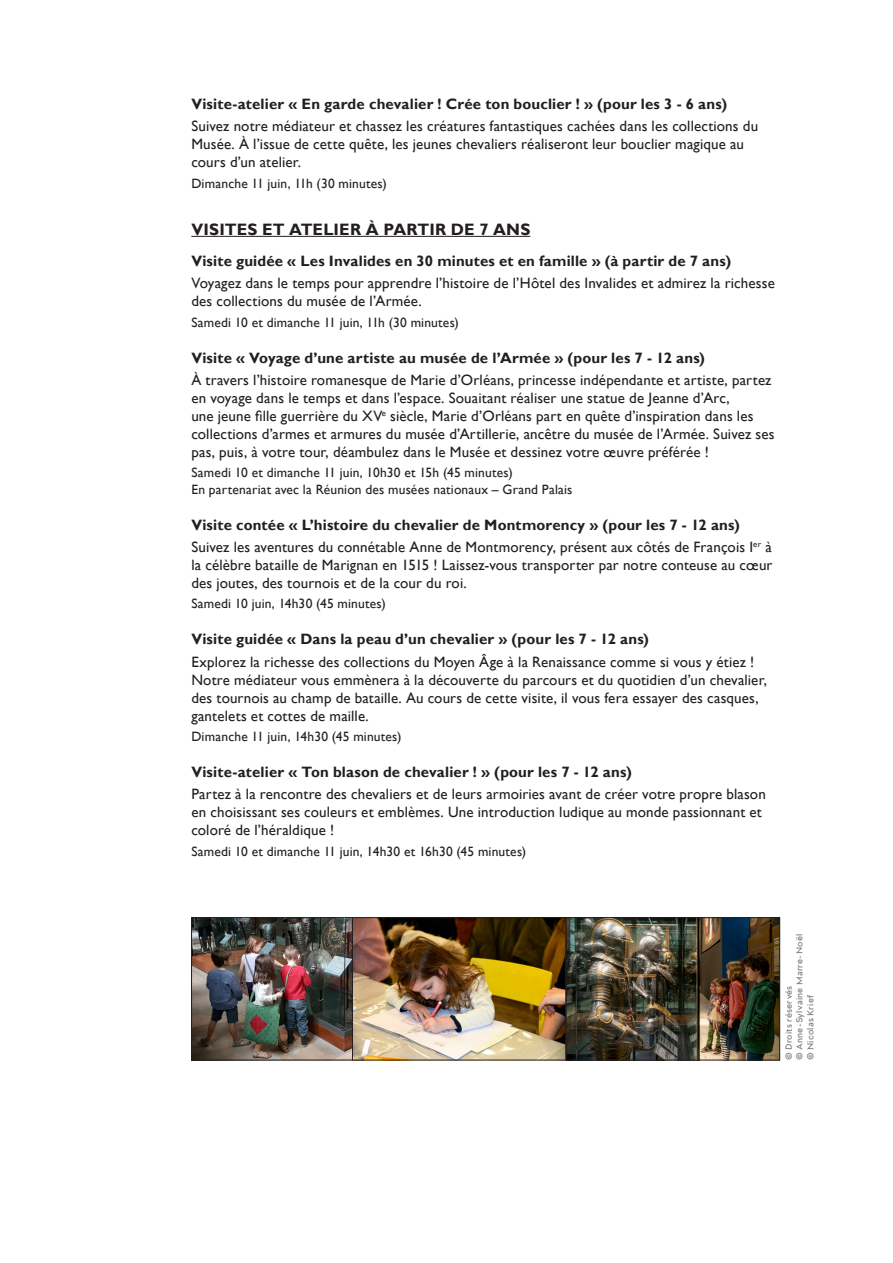
<style>
.page{position:relative;width:893px;height:1263px;background:#fff}
.page>*{position:absolute;margin:0;border:0;box-sizing:border-box;transform-origin:0 0}
.titres_soulignés{font:700 16.5px "Gill Sans";letter-spacing:.01em;color:#231f20}
.Texte_courant{font:15px/18px "Gill Sans";letter-spacing:.01em;color:#231f20}
.Sous-titre_activités{font:700 15px "Gill Sans";letter-spacing:.01em;color:#231f20}
.Informations_pratiqu{font:13.5px/16.2px "Gill Sans";letter-spacing:.015em;color:#231f20}
.t1{font:9px/10.8px "Kelvin Md AI Sansclair";letter-spacing:.025em;color:#76787b}
</style>
<div class="page">
<hr style="left:191px;top:236px;width:339px;height:1px;background:#231f20">
<img style="left:193px;top:919px;width:585px;height:139px">
<div style="left:191px;top:917px;width:162px;height:143px;border:1px solid #231f20"></div>
<div style="left:352px;top:917px;width:214px;height:143px;border:1px solid #231f20"></div>
<div style="left:566px;top:917px;width:214px;height:143px;border:1px solid #231f20"></div>
<p class="Sous-titre_activités" style="left:191px;top:95px;width:537px">Visite-atelier « En garde chevalier ! Crée ton bouclier ! » (pour les 3 - 6 ans)</p>
<p class="Texte_courant" style="left:191px;top:118px;width:568px">Suivez notre médiateur et chassez les créatures fantastiques cachées dans les collections du<br>Musée. À l’issue de cette quête, les jeunes chevaliers réaliseront leur bouclier magique au cours d’un atelier.</p>
<p class="Informations_pratiqu" style="left:191px;top:175px;width:197px">Dimanche 11 juin, 11h (30 minutes)</p>
<p class="titres_soulignés" style="left:191px;top:220px;width:340px">VISITES ET ATELIER À PARTIR DE 7 ANS</p>
<p class="Sous-titre_activités" style="left:191px;top:252px;width:541px">Visite guidée « Les Invalides en 30 minutes et en famille » (à partir de 7 ans)</p>
<p class="Texte_courant" style="left:191px;top:274px;width:585px">Voyagez dans le temps pour apprendre l’histoire de l’Hôtel des Invalides et admirez la richesse des collections du musée de l’Armée.</p>
<p class="Informations_pratiqu" style="left:191px;top:314px;width:269px">Samedi 10 et dimanche 11 juin, 11h (30 minutes)</p>
<p class="Sous-titre_activités" style="left:191px;top:348px;width:515px">Visite « Voyage d’une artiste au musée de l’Armée » (pour les 7 - 12 ans)</p>
<p class="Texte_courant" style="left:191px;top:371px;width:585px">À travers l’histoire romanesque de Marie d’Orléans, princesse indépendante et artiste, partez en voyage dans le temps et dans l’espace. Souaitant réaliser une statue de Jeanne d’Arc,<br>une jeune fille guerrière du XV<sup>e</sup> siècle, Marie d’Orléans part en quête d’inspiration dans les collections d’armes et armures du musée d’Artillerie, ancêtre du musée de l’Armée. Suivez ses pas, puis, à votre tour, déambulez dans le Musée et dessinez votre œuvre préférée !</p>
<p class="Informations_pratiqu" style="left:191px;top:465px;width:383px">Samedi 10 et dimanche 11 juin, 10h30 et 15h (45 minutes)<br>En partenariat avec la Réunion des musées nationaux – Grand Palais</p>
<p class="Sous-titre_activités" style="left:191px;top:515px;width:550px">Visite contée « L’histoire du chevalier de Montmorency » (pour les 7 - 12 ans)</p>
<p class="Texte_courant" style="left:191px;top:538px;width:583px;text-align:justify">Suivez les aventures du connétable Anne de Montmorency, présent aux côtés de François I<sup>er</sup> à la célèbre bataille de Marignan en 1515 ! Laissez-vous transporter par notre conteuse au cœur des joutes, des tournois et de la cour du roi.</p>
<p class="Informations_pratiqu" style="left:191px;top:596px;width:196px">Samedi 10 juin, 14h30 (45 minutes)</p>
<p class="Sous-titre_activités" style="left:191px;top:630px;width:459px">Visite guidée « Dans la peau d’un chevalier » (pour les 7 - 12 ans)</p>
<p class="Texte_courant" style="left:191px;top:653px;width:577px">Explorez la richesse des collections du Moyen Âge à la Renaissance comme si vous y étiez !<br>Notre médiateur vous emmènera à la découverte du parcours et du quotidien d’un chevalier, des tournois au champ de bataille. Au cours de cette visite, il vous fera essayer des casques, gantelets et cottes de maille.</p>
<p class="Informations_pratiqu" style="left:191px;top:728px;width:212px">Dimanche 11 juin, 14h30 (45 minutes)</p>
<p class="Sous-titre_activités" style="left:191px;top:763px;width:442px">Visite-atelier « Ton blason de chevalier ! » (pour les 7 - 12 ans)</p>
<p class="Texte_courant" style="left:191px;top:785px;width:576px">Partez à la rencontre des chevaliers et de leurs armoiries avant de créer votre propre blason en choisissant ses couleurs et emblèmes. Une introduction ludique au monde passionnant et coloré de l’héraldique !</p>
<p class="Informations_pratiqu" style="left:191px;top:843px;width:336px">Samedi 10 et dimanche 11 juin, 14h30 et 16h30 (45 minutes)</p>
<p class="t1" style="left:784px;top:1060px;width:128px;rotate:-90deg">© Droits réservés<br>© Anne-Sylvaine Marre-Noël © Nicolas Krief</p>
</div>
